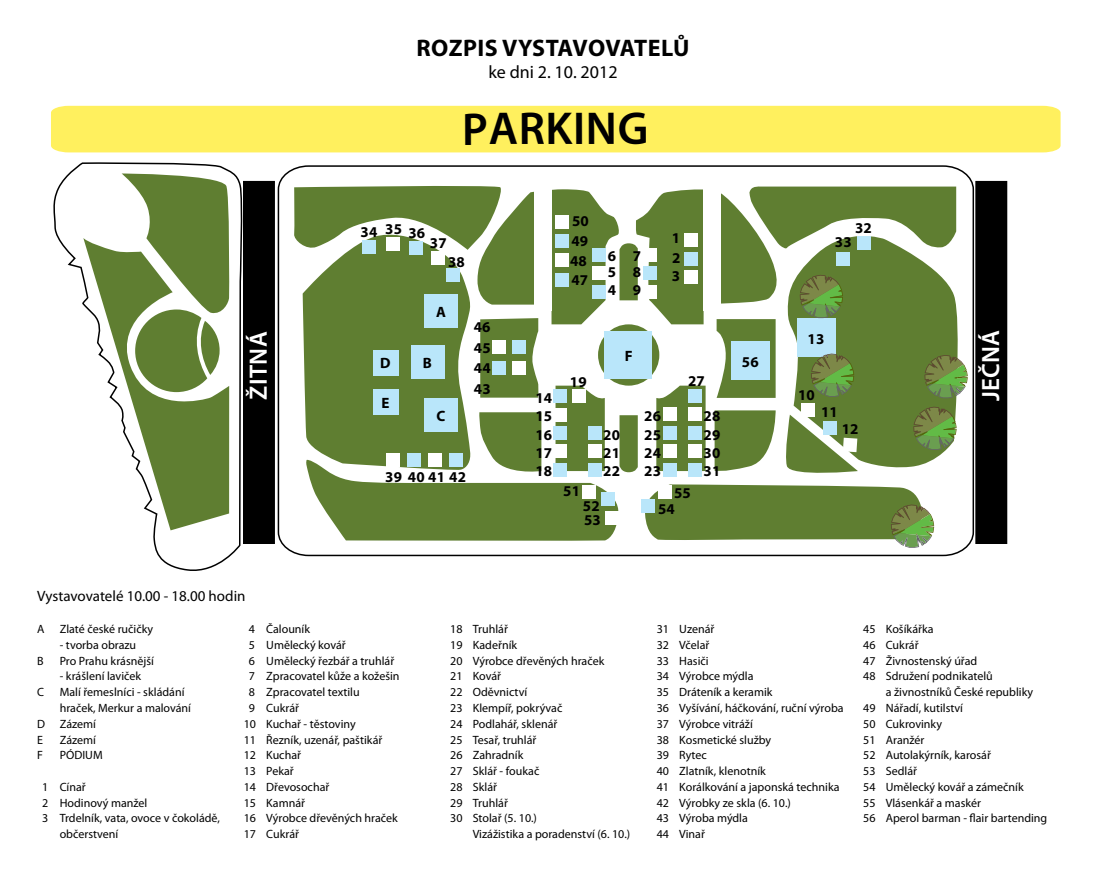
<style>
.page{position:relative;width:1106px;height:872px;background:#fff}
.page>*{position:absolute;margin:0;border:0;box-sizing:border-box;transform-origin:0 0}
.t1{font:600 46.2px "Myriad Pro";letter-spacing:.01em;color:#000}
.t2{font:600 25.05px "Myriad Pro";letter-spacing:.015em;color:#fff}
.t3{font:700 24px "Myriad Pro";letter-spacing:.015em;color:#000}
.t4{font:18px "Myriad Pro";color:#000}
.t5{font:700 15px/18px "Myriad Pro";letter-spacing:.01em;color:#000;text-align:justify}
.t6{font:15px "Myriad Pro";color:#000}
.t7{font:12px "Myriad Pro";color:#000}
</style>
<div class="page">
<svg style="left:277px;top:165px;width:697px;height:392px"></svg>
<div style="left:976px;top:182px;width:30px;height:361px;background:#000"></div>
<div style="left:975px;top:181px;width:32px;height:363px;border:2px solid #000"></div>
<div style="left:244px;top:182px;width:30px;height:361px;background:#000"></div>
<div style="left:243px;top:181px;width:32px;height:363px;border:2px solid #000"></div>
<svg style="left:53px;top:162px;width:192px;height:409px"></svg>
<svg style="left:83px;top:238px;width:146px;height:292px"></svg>
<svg style="left:122px;top:173px;width:108px;height:219px"></svg>
<div style="left:51px;top:106px;width:1009px;height:46px;background:#fff05e"></div>
<svg style="left:294px;top:184px;width:673px;height:364px"></svg>
<div style="left:703px;top:183px;width:17px;height:127px;background:#fff"></div>
<div style="left:534px;top:183px;width:18px;height:127px;background:#fff"></div>
<div style="left:373px;top:389px;width:25px;height:26px;background:#b9e6fa"></div>
<p class="t3" style="left:416px;top:33px;width:274px">ROZPIS VYSTAVOVATELŮ</p>
<p class="t4" style="left:488px;top:61px;width:131px">ke dni 2. 10. 2012</p>
<p class="t1" style="left:462px;top:99px;width:188px">PARKING</p>
<p class="t5" style="left:360px;top:223px;width:66px">34 35 36</p>
<p class="t5" style="left:430px;top:234px;width:18px">37</p>
<p class="t5" style="left:448px;top:252px;width:18px">38</p>
<p class="t5" style="left:436px;top:303px;width:11px">A</p>
<p class="t5" style="left:572px;top:212px;width:18px">50</p>
<p class="t5" style="left:571px;top:231px;width:18px">49</p>
<p class="t5" style="left:672px;top:228px;width:10px">1</p>
<p class="t5" style="left:570px;top:251px;width:18px">48</p>
<p class="t5" style="left:571px;top:270px;width:18px">47</p>
<p class="t5" style="left:607px;top:247px;width:35px;line-height:16.6px;text-align:right">6 7<br>8</p>
<p class="t5" style="left:607px;top:263px;width:10px">5</p>
<p class="t5" style="left:607px;top:280px;width:10px">4</p>
<p class="t5" style="left:633px;top:280px;width:10px">9</p>
<p class="t5" style="left:672px;top:248px;width:10px">2</p>
<p class="t5" style="left:672px;top:266px;width:10px">3</p>
<p class="t5" style="left:855px;top:219px;width:18px">32</p>
<p class="t5" style="left:835px;top:232px;width:18px">33</p>
<p class="t5" style="left:474px;top:318px;width:18px">46</p>
<p class="t2" style="left:242px;top:399px;width:70px;rotate:-90deg">ŽITNÁ</p>
<p class="t2" style="left:974px;top:401px;width:73px;rotate:-90deg">JEČNÁ</p>
<p class="t5" style="left:807px;top:330px;width:18px">13</p>
<p class="t5" style="left:474px;top:338px;width:18px">45</p>
<p class="t5" style="left:625px;top:346px;width:9px">F</p>
<p class="t5" style="left:742px;top:352px;width:18px">56</p>
<p class="t5" style="left:380px;top:353px;width:12px">D</p>
<p class="t5" style="left:381px;top:393px;width:10px">E</p>
<p class="t5" style="left:423px;top:353px;width:11px">B</p>
<p class="t5" style="left:474px;top:358px;width:18px">44</p>
<p class="t5" style="left:688px;top:371px;width:18px">27</p>
<p class="t5" style="left:570px;top:373px;width:18px">19</p>
<p class="t5" style="left:474px;top:379px;width:18px">43</p>
<p class="t5" style="left:798px;top:386px;width:18px">10</p>
<p class="t5" style="left:535px;top:389px;width:18px">14</p>
<p class="t5" style="left:821px;top:402px;width:18px">11</p>
<p class="t5" style="left:436px;top:406px;width:10px">C</p>
<p class="t5" style="left:644px;top:407px;width:18px">26</p>
<p class="t5" style="left:703px;top:407px;width:18px">28<br>29<br>30<br>31</p>
<p class="t5" style="left:535px;top:407px;width:18px">15<br>16<br>17<br>18</p>
<p class="t5" style="left:841px;top:419px;width:18px">12</p>
<p class="t5" style="left:603px;top:425px;width:18px">20</p>
<p class="t5" style="left:644px;top:425px;width:18px">25</p>
<p class="t5" style="left:603px;top:443px;width:18px">21</p>
<p class="t5" style="left:644px;top:443px;width:18px">24</p>
<p class="t5" style="left:603px;top:461px;width:18px">22</p>
<p class="t5" style="left:644px;top:461px;width:18px">23</p>
<p class="t5" style="left:385px;top:467px;width:82px">39 40 41 42</p>
<p class="t5" style="left:563px;top:482px;width:18px">51</p>
<p class="t5" style="left:674px;top:483px;width:18px">55</p>
<p class="t6" style="left:37px;top:587px;width:210px">Vystavovatelé 10.00 - 18.00 hodin</p>
<p class="t7" style="left:37px;top:622px;width:9px">A</p>
<p class="t7" style="left:60px;top:622px;width:95px">Zlaté české ručičky</p>
<p class="t7" style="left:60px;top:637px;width:78px">- tvorba obrazu</p>
<p class="t7" style="left:37px;top:653px;width:8px">B</p>
<p class="t7" style="left:60px;top:653px;width:96px">Pro Prahu krásnější</p>
<p class="t7" style="left:60px;top:669px;width:83px">- krášlení laviček</p>
<p class="t7" style="left:37px;top:685px;width:8px">C</p>
<p class="t7" style="left:60px;top:685px;width:126px">Malí řemeslníci - skládání</p>
<p class="t7" style="left:60px;top:700px;width:133px">hraček, Merkur a malování</p>
<p class="t7" style="left:37px;top:716px;width:60px">D Zázemí</p>
<p class="t7" style="left:37px;top:732px;width:7px">E</p>
<p class="t7" style="left:60px;top:732px;width:38px">Zázemí</p>
<p class="t7" style="left:37px;top:748px;width:7px">F</p>
<p class="t7" style="left:60px;top:748px;width:44px">PÓDIUM</p>
<p class="t7" style="left:42px;top:779px;width:45px">1 Cínař</p>
<p class="t7" style="left:42px;top:795px;width:107px">2 Hodinový manžel</p>
<p class="t7" style="left:42px;top:811px;width:179px">3 Trdelník, vata, ovoce v čokoládě,</p>
<p class="t7" style="left:60px;top:826px;width:60px">občerstvení</p>
<p class="t7" style="left:249px;top:622px;width:63px">4 Čalouník</p>
<p class="t7" style="left:249px;top:637px;width:98px">5 Umělecký kovář</p>
<p class="t7" style="left:249px;top:653px;width:147px">6 Umělecký řezbář a truhlář</p>
<p class="t7" style="left:249px;top:669px;width:152px">7 Zpracovatel kůže a kožešin</p>
<p class="t7" style="left:249px;top:685px;width:112px">8 Zpracovatel textilu</p>
<p class="t7" style="left:249px;top:700px;width:52px">9 Cukrář</p>
<p class="t7" style="left:244px;top:716px;width:113px">10 Kuchař - těstoviny</p>
<p class="t7" style="left:244px;top:732px;width:140px">11 Řezník, uzenář, paštikář</p>
<p class="t7" style="left:244px;top:748px;width:59px">12 Kuchař</p>
<p class="t7" style="left:244px;top:763px;width:52px">13 Pekař</p>
<p class="t7" style="left:244px;top:779px;width:87px">14 Dřevosochař</p>
<p class="t7" style="left:244px;top:795px;width:63px">15 Kamnář</p>
<p class="t7" style="left:244px;top:811px;width:155px">16 Výrobce dřevěných hraček</p>
<p class="t7" style="left:244px;top:826px;width:57px">17 Cukrář</p>
<p class="t5" style="left:583px;top:496px;width:18px">52</p>
<p class="t5" style="left:658px;top:499px;width:18px">54</p>
<p class="t5" style="left:584px;top:511px;width:18px">53</p>
<p class="t7" style="left:450px;top:622px;width:59px">18 Truhlář</p>
<p class="t7" style="left:450px;top:637px;width:68px">19 Kadeřník</p>
<p class="t7" style="left:450px;top:653px;width:155px">20 Výrobce dřevěných hraček</p>
<p class="t7" style="left:450px;top:669px;width:52px">21 Kovář</p>
<p class="t7" style="left:450px;top:685px;width:79px">22 Oděvnictví</p>
<p class="t7" style="left:450px;top:700px;width:114px">23 Klempíř, pokrývač</p>
<p class="t7" style="left:450px;top:716px;width:109px">24 Podlahář, sklenář</p>
<p class="t7" style="left:450px;top:732px;width:88px">25 Tesař, truhlář</p>
<p class="t7" style="left:450px;top:748px;width:75px">26 Zahradník</p>
<p class="t7" style="left:450px;top:763px;width:91px">27 Sklář - foukač</p>
<p class="t7" style="left:450px;top:779px;width:48px">28 Sklář</p>
<p class="t7" style="left:450px;top:795px;width:59px">29 Truhlář</p>
<p class="t7" style="left:450px;top:811px;width:88px">30 Stolař (5. 10.)</p>
<p class="t7" style="left:473px;top:826px;width:159px">Vizážistika a poradenství (6. 10.)</p>
<p class="t7" style="left:657px;top:622px;width:59px">31 Uzenář</p>
<p class="t7" style="left:657px;top:637px;width:54px">32 Včelař</p>
<p class="t7" style="left:657px;top:653px;width:53px">33 Hasiči</p>
<p class="t7" style="left:657px;top:669px;width:98px">34 Výrobce mýdla</p>
<p class="t7" style="left:657px;top:685px;width:117px">35 Dráteník a keramik</p>
<p class="t7" style="left:657px;top:700px;width:188px">36 Vyšívání, háčkování, ruční výroba</p>
<p class="t7" style="left:657px;top:716px;width:98px">37 Výrobce vitráží</p>
<p class="t7" style="left:657px;top:732px;width:116px">38 Kosmetické služby</p>
<p class="t7" style="left:657px;top:748px;width:52px">39 Rytec</p>
<p class="t7" style="left:657px;top:763px;width:110px">40 Zlatník, klenotník</p>
<p class="t7" style="left:657px;top:779px;width:184px">41 Korálkování a japonská technika</p>
<p class="t7" style="left:657px;top:795px;width:136px">42 Výrobky ze skla (6. 10.)</p>
<p class="t7" style="left:657px;top:811px;width:93px">43 Výroba mýdla</p>
<p class="t7" style="left:657px;top:826px;width:50px">44 Vinař</p>
<p class="t7" style="left:863px;top:622px;width:72px">45 Košíkářka</p>
<p class="t7" style="left:863px;top:637px;width:57px">46 Cukrář</p>
<p class="t7" style="left:863px;top:653px;width:116px">47 Živnostenský úřad</p>
<p class="t7" style="left:863px;top:669px;width:131px">48 Sdružení podnikatelů</p>
<p class="t7" style="left:885px;top:685px;width:149px">a živnostníků České republiky</p>
<p class="t7" style="left:863px;top:700px;width:101px">49 Nářadí, kutilství</p>
<p class="t7" style="left:863px;top:716px;width:80px">50 Cukrovinky</p>
<p class="t7" style="left:863px;top:732px;width:63px">51 Aranžér</p>
<p class="t7" style="left:863px;top:748px;width:129px">52 Autolakýrník, karosář</p>
<p class="t7" style="left:863px;top:763px;width:55px">53 Sedlář</p>
<p class="t7" style="left:863px;top:779px;width:162px">54 Umělecký kovář a zámečník</p>
<p class="t7" style="left:863px;top:795px;width:119px">55 Vlásenkář a maskér</p>
<p class="t7" style="left:863px;top:811px;width:185px">56 Aperol barman - flair bartending</p>
</div>
